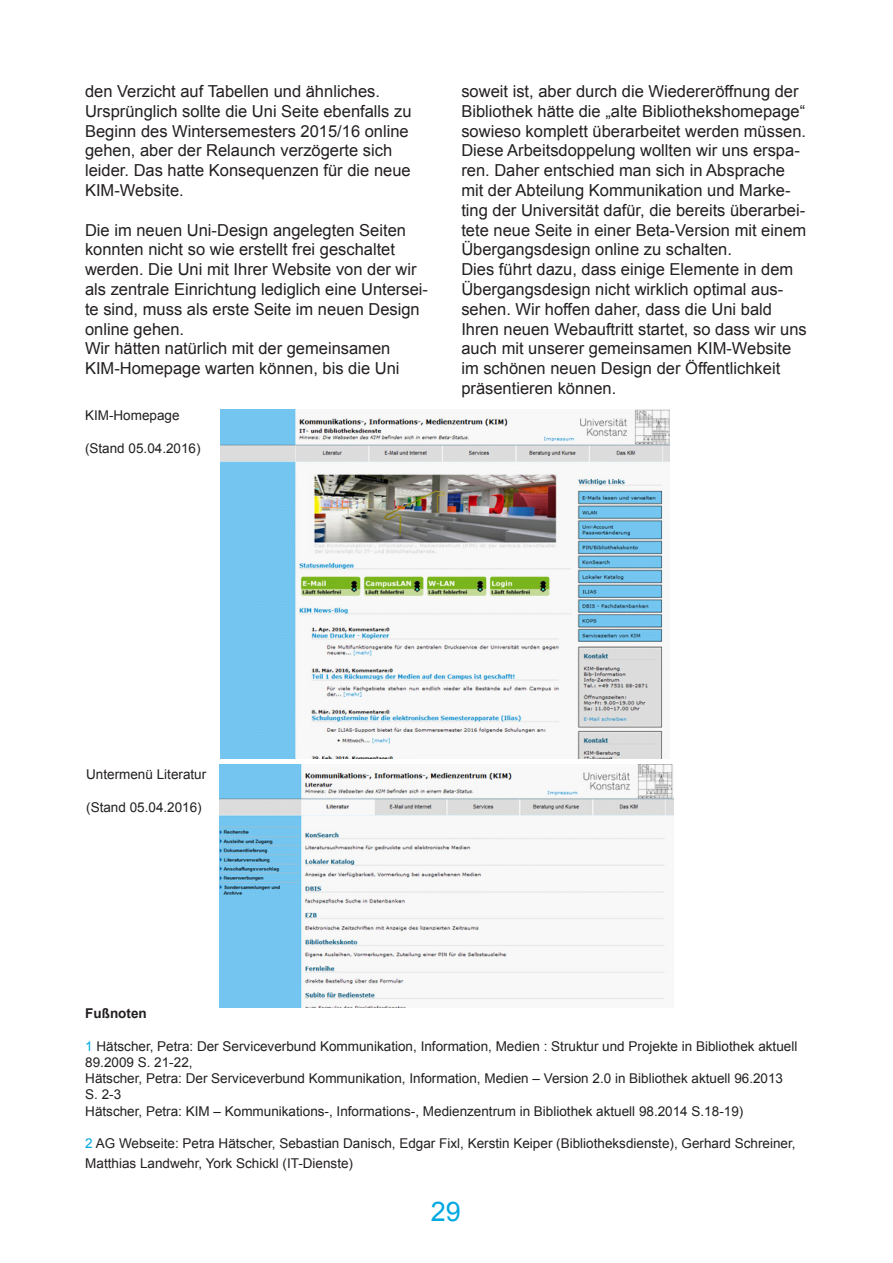
<style>
.page{position:relative;width:893px;height:1263px;background:#fff}
.page>*{position:absolute;margin:0;border:0;box-sizing:border-box;transform-origin:0 0}
.t1{font:27px "Arial";color:#00a9e0}
.t2{font:16.5px/19.8px "Arial";color:#231f20}
.t3{font:13.5px/16.2px "Arial";color:#231f20}
.t4{font:700 13.5px "Arial";color:#231f20}
.s1{color:#00a9e0}
</style>
<div class="page">
<img style="left:221px;top:410px;width:448px;height:348px">
<img style="left:220px;top:765px;width:453px;height:243px">
<p class="t2" style="left:85px;top:82px;width:297px">den Verzicht auf Tabellen und ähnliches.</p>
<p class="t2" style="left:85px;top:101px;width:328px">Ursprünglich sollte die Uni Seite ebenfalls zu Beginn des Wintersemesters 2015/16 online gehen, aber der Relaunch verzögerte sich leider. Das hatte Konsequenzen für die neue KIM-Website.</p>
<p class="t2" style="left:85px;top:220px;width:345px">Die im neuen Uni-Design angelegten Seiten konnten nicht so wie erstellt frei geschaltet werden. Die Uni mit Ihrer Website von der wir als zentrale Einrichtung lediglich eine Untersei&shy;te sind, muss als erste Seite im neuen Design online gehen.</p>
<p class="t2" style="left:85px;top:339px;width:316px">Wir hätten natürlich mit der gemeinsamen<br>KIM-Homepage warten können, bis die Uni</p>
<p class="t3" style="left:85px;top:407px;width:96px">KIM-Homepage</p>
<p class="t3" style="left:85px;top:440px;width:117px">(Stand 05.04.2016)</p>
<p class="t2" style="left:461px;top:82px;width:346px">soweit ist, aber durch die Wiedereröffnung der Bibliothek hätte die „alte Bibliothekshomepage“ sowieso komplett überarbeitet werden müssen.<br>Diese Arbeitsdoppelung wollten wir uns erspa&shy;ren. Daher entschied man sich in Absprache mit der Abteilung Kommunikation und Marke&shy;ting der Universität dafür, die bereits überarbei&shy;tete neue Seite in einer Beta-Version mit einem Übergangsdesign online zu schalten.</p>
<p class="t2" style="left:461px;top:260px;width:347px">Dies führt dazu, dass einige Elemente in dem Übergangsdesign nicht wirklich optimal aus&shy;sehen. Wir hoffen daher, dass die Uni bald Ihren neuen Webauftritt startet, so dass wir uns auch mit unserer gemeinsamen KIM-Website im schönen neuen Design der Öffentlichkeit präsentieren können.</p>
<p class="t3" style="left:86px;top:767px;width:122px">Untermenü Literatur</p>
<p class="t3" style="left:86px;top:799px;width:117px">(Stand 05.04.2016)</p>
<p class="t4" style="left:85px;top:1004px;width:63px">Fußnoten</p>
<p class="t3" style="left:85px;top:1038px;width:714px"><span class="s1">1</span> Hätscher, Petra: Der Serviceverbund Kommunikation, Information, Medien : Struktur und Projekte in Bibliothek aktuell<br>89.2009 S. 21-22,</p>
<p class="t3" style="left:85px;top:1070px;width:699px">Hätscher, Petra: Der Serviceverbund Kommunikation, Information, Medien – Version 2.0 in Bibliothek aktuell 96.2013</p>
<p class="t3" style="left:85px;top:1086px;width:38px">S. 2-3</p>
<p class="t3" style="left:85px;top:1103px;width:660px">Hätscher, Petra: KIM – Kommunikations-, Informations-, Medienzentrum in Bibliothek aktuell 98.2014 S.18-19)</p>
<p class="t3" style="left:85px;top:1133px;width:712px;line-height:19.8px"><span class="s1">2</span> AG Webseite: Petra Hätscher, Sebastian Danisch, Edgar Fixl, Kerstin Keiper (Bibliotheksdienste), Gerhard Schreiner,<br>Matthias Landwehr, York Schickl (IT-Dienste)</p>
<h1 class="t1" style="left:431px;top:1193px;width:32px">29</h1>
</div>
